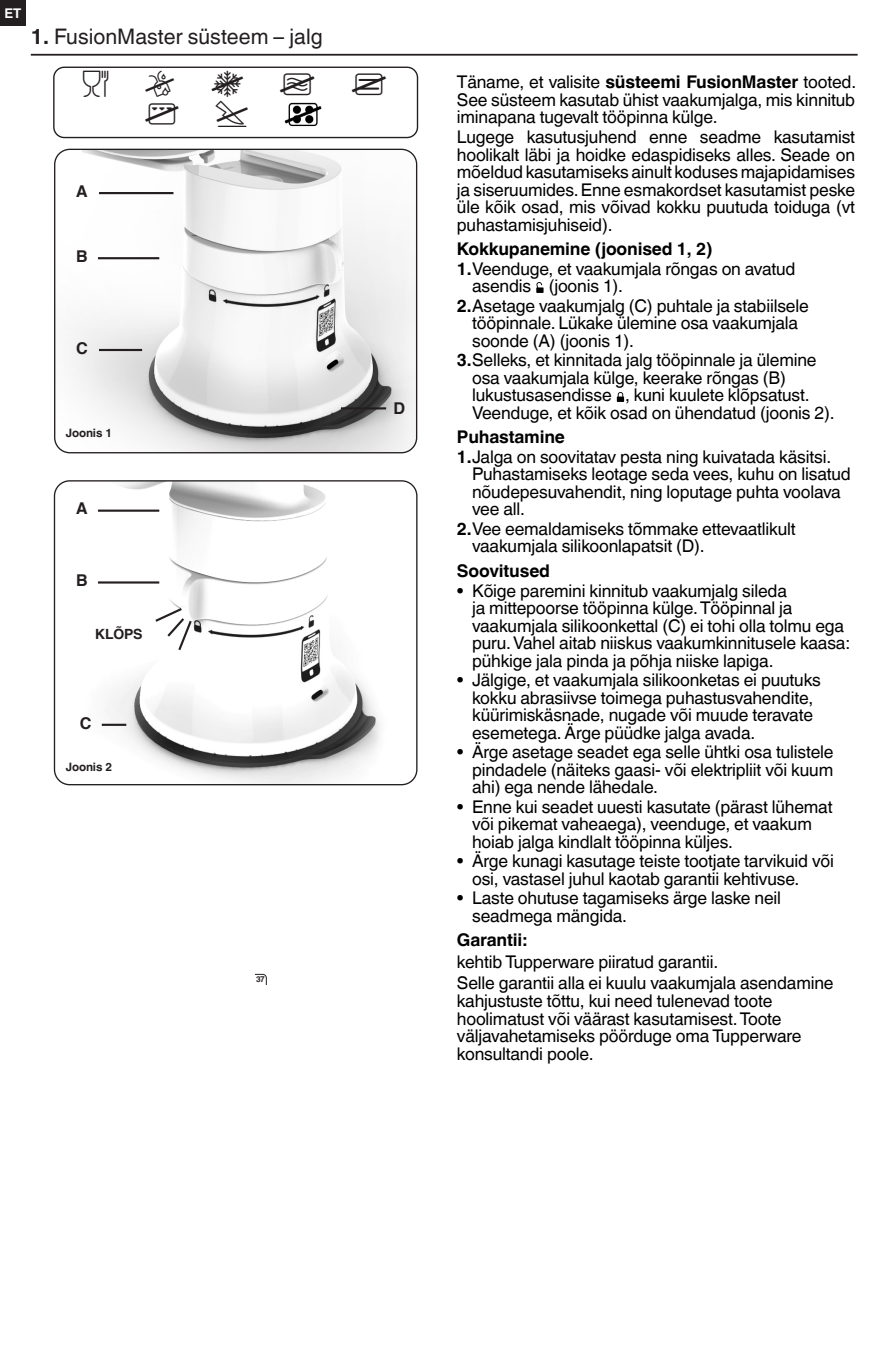
<style>
.page{position:relative;width:886px;height:1347px;background:#fff}
.page>*{position:absolute;margin:0;border:0;box-sizing:border-box;transform-origin:0 0}
.t1{font:21.38px "Helvetica World";color:#231f20}
.intro{font:17.5px/17.5px "Helvetica World";letter-spacing:-.01em;color:#000}
.normal_TXT{font:17.5px/17.5px "Helvetica World";letter-spacing:-.01em;color:#000}
.t2{font:700 17.5px "Helvetica World";letter-spacing:-.01em;color:#000}
.t3{font:700 16.25px "Helvetica World";color:#231f20}
.normal_TXT-2{font:700 14px "Helvetica World";letter-spacing:-.01em;color:#231f20}
.t4{font:700 13.38px "Helvetica World";color:#fff}
.normal_TXT-3{font:700 11.62px "Helvetica World";letter-spacing:-.01em;color:#231f20}
.t5{font:700 8.12px "Helvetica World";color:#231f20}
.s1{font-weight:700}
</style>
<div class="page">
<div style="left:245px;top:974px;width:21px;height:22px;border:1px solid #231f20;border-radius:4px"></div>
<div style="left:239px;top:972px;width:16px;height:27px;background:#fff"></div>
<div style="left:250px;top:985px;width:19px;height:16px;background:#fff"></div>
<svg style="left:536px;top:282px;width:7px;height:11px"></svg>
<svg style="left:617px;top:392px;width:7px;height:10px"></svg>
<img style="left:54px;top:481px;width:363px;height:303px">
<div style="left:54px;top:480px;width:363px;height:305px;border:1px solid #231f20;border-radius:15px"></div>
<img style="left:55px;top:149px;width:362px;height:304px">
<div style="left:54px;top:149px;width:363px;height:304px;border:1px solid #231f20;border-radius:15px"></div>
<hr style="left:31px;top:54px;width:826px;height:2px;background:#231f20">
<hr style="left:102px;top:723px;width:24px;height:3px;background:#231f20">
<hr style="left:98px;top:581px;width:61px;height:2px;background:#231f20">
<hr style="left:98px;top:509px;width:61px;height:3px;background:#231f20">
<svg style="left:153px;top:606px;width:41px;height:46px"></svg>
<hr style="left:99px;top:349px;width:43px;height:2px;background:#231f20">
<hr style="left:341px;top:407px;width:45px;height:2px;background:#231f20">
<hr style="left:98px;top:257px;width:61px;height:2px;background:#231f20">
<hr style="left:99px;top:192px;width:74px;height:2px;background:#231f20">
<img style="left:284px;top:102px;width:38px;height:25px">
<div style="left:53px;top:67px;width:365px;height:71px;border:1px solid #231f20;border-radius:10px"></div>
<div style="left:0;top:0;width:26px;height:25px;background:#231f20"></div>
<p class="t4" style="left:4px;top:5px;width:18px">ET</p>
<p class="t1" style="left:31px;top:24px;width:293px"><span class="s1">1.</span> FusionMaster süsteem – jalg</p>
<p class="t3" style="left:76px;top:182px;width:13px">A</p>
<p class="t3" style="left:76px;top:247px;width:13px">B</p>
<p class="t3" style="left:76px;top:339px;width:13px">C</p>
<p class="normal_TXT-3" style="left:66px;top:426px;width:48px">Joonis 1</p>
<p class="t3" style="left:76px;top:499px;width:13px">A</p>
<p class="t3" style="left:76px;top:571px;width:13px">B</p>
<p class="normal_TXT-2" style="left:95px;top:626px;width:49px">KLÕPS</p>
<p class="t3" style="left:80px;top:714px;width:13px">C</p>
<p class="normal_TXT-3" style="left:66px;top:759px;width:48px">Joonis 2</p>
<p class="t5" style="left:256px;top:974px;width:10px">37</p>
<p class="t3" style="left:393px;top:399px;width:13px">D</p>
<p class="intro" style="left:457px;top:74px;width:401px;text-align:justify">Täname, et valisite <span class="s1">süsteemi FusionMaster</span> tooted.<br>See süsteem kasutab ühist vaakumjalga, mis kinnitub iminapana tugevalt tööpinna külge.</p>
<p class="intro" style="left:457px;top:128px;width:400px;text-align:justify">Lugege kasutusjuhend enne seadme kasutamist hoolikalt läbi ja hoidke edaspidiseks alles. Seade on mõeldud kasutamiseks ainult koduses majapidamises ja siseruumides. Enne esmakordset kasutamist peske üle kõik osad, mis võivad kokku puutuda toiduga (vt puhastamisjuhiseid).</p>
<p class="t2" style="left:457px;top:239px;width:257px">Kokkupanemine (joonised 1, 2)</p>
<p class="intro" style="left:472px;top:260px;width:325px;text-indent:-15px"><span class="s1">1.</span>Veenduge, et vaakumjala rõngas on avatud asendis (joonis 1).</p>
<p class="intro" style="left:472px;top:297px;width:338px;text-indent:-15px"><span class="s1">2.</span>Asetage vaakumjalg (C) puhtale ja stabiilsele tööpinnale. Lükake ülemine osa vaakumjala soonde (A) (joonis 1).</p>
<p class="intro" style="left:472px;top:351px;width:364px;text-indent:-15px"><span class="s1">3.</span>Selleks, et kinnitada jalg tööpinnale ja ülemine osa vaakumjala külge, keerake rõngas (B) lukustusasendisse , kuni kuulete klõpsatust.<br>Veenduge, et kõik osad on ühendatud (joonis 2).</p>
<p class="t2" style="left:457px;top:427px;width:109px">Puhastamine</p>
<p class="intro" style="left:472px;top:448px;width:380px;text-indent:-15px"><span class="s1">1.</span>Jalga on soovitatav pesta ning kuivatada käsitsi.<br>Puhastamiseks leotage seda vees, kuhu on lisatud nõudepesuvahendit, ning loputage puhta voolava vee all.</p>
<p class="intro" style="left:472px;top:520px;width:325px;text-indent:-15px"><span class="s1">2.</span>Vee eemaldamiseks tõmmake ettevaatlikult vaakumjala silikoonlapatsit (D).</p>
<p class="t2" style="left:457px;top:561px;width:95px">Soovitused</p>
<p class="intro" style="left:472px;top:582px;width:380px;text-indent:-15px">• Kõige paremini kinnitub vaakumjalg sileda<br>ja mittepoorse tööpinna külge. Tööpinnal ja vaakumjala silikoonkettal (C) ei tohi olla tolmu ega puru. Vahel aitab niiskus vaakumkinnitusele kaasa: pühkige jala pinda ja põhja niiske lapiga.</p>
<p class="intro" style="left:472px;top:671px;width:350px;text-indent:-15px">• Jälgige, et vaakumjala silikoonketas ei puutuks kokku abrasiivse toimega puhastusvahendite, küürimiskäsnade, nugade või muude teravate esemetega. Ärge püüdke jalga avada.</p>
<p class="intro" style="left:472px;top:743px;width:363px;text-align:justify;text-indent:-15px">• Ärge asetage seadet ega selle ühtki osa tulistele pindadele (näiteks gaasi- või elektripliit või kuum ahi) ega nende lähedale.</p>
<p class="intro" style="left:472px;top:798px;width:362px;text-indent:-15px">• Enne kui seadet uuesti kasutate (pärast lühemat või pikemat vaheaega), veenduge, et vaakum hoiab jalga kindlalt tööpinna küljes.</p>
<p class="intro" style="left:472px;top:852px;width:363px;text-indent:-15px">• Ärge kunagi kasutage teiste tootjate tarvikuid või osi, vastasel juhul kaotab garantii kehtivuse.</p>
<p class="intro" style="left:472px;top:889px;width:310px;text-indent:-15px">• Laste ohutuse tagamiseks ärge laske neil seadmega mängida.</p>
<p class="t2" style="left:457px;top:930px;width:72px">Garantii:</p>
<p class="normal_TXT" style="left:457px;top:953px;width:263px">kehtib Tupperware piiratud garantii.</p>
<p class="normal_TXT" style="left:457px;top:974px;width:378px">Selle garantii alla ei kuulu vaakumjala asendamine kahjustuste tõttu, kui need tulenevad toote hoolimatust või väärast kasutamisest. Toote väljavahetamiseks pöörduge oma Tupperware konsultandi poole.</p>
</div>
